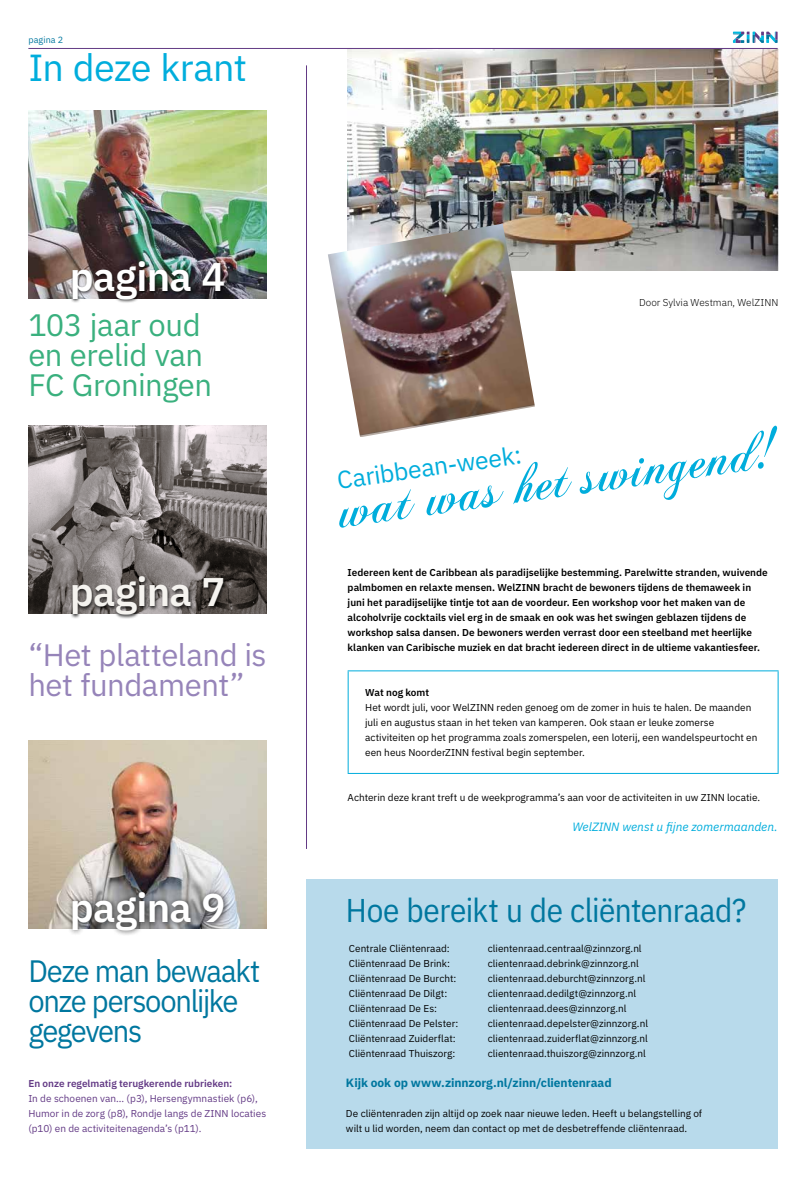
<style>
.page{position:relative;width:806px;height:1177px;background:#fff}
.page>*{position:absolute;margin:0;border:0;box-sizing:border-box;transform-origin:0 0}
.t1{font:58.7px "Chopin Script";color:#00addc}
.t2{font:600 40px "IBM Plex Sans";letter-spacing:-.015em;color:#fff}
.t3{font:600 40px "IBM Plex Sans";letter-spacing:-.015em;color:#f5f3ef}
.t4{font:37.7px "IBM Plex Sans";letter-spacing:-.015em;color:#00addc}
.t5{font:33px "IBM Plex Sans Cond";letter-spacing:-.015em;color:#00779f}
.t6{font:31px/30px "IBM Plex Sans";letter-spacing:-.045em;color:#00779f;scale:.94 1}
.t7{font:31px/30px "IBM Plex Sans";letter-spacing:-.015em;color:#3ab07e}
.t8{font:31px/30px "IBM Plex Sans";letter-spacing:-.015em;color:#9684b9}
.t9{font:24.7px "IBM Plex Sans";color:#00addc}
.t10{font:700 12px "IBM Plex Sans";letter-spacing:-.005em;color:#00779f}
.t11{font:italic 12px "IBM Plex Sans";letter-spacing:-.005em;color:#00addc}
.t12{font:10px/15px "IBM Plex Sans";color:#000}
.t13{font:600 10px/15px "IBM Plex Sans";color:#000}
.t14{font:10px/15px "IBM Plex Sans";color:#633a85}
.t15{font:600 10px "IBM Plex Sans";color:#633a85}
.t16{font:300 10px "IBM Plex Sans";color:#000}
.t17{font:9px "IBM Plex Sans";letter-spacing:.01em;color:#00779f}
</style>
<div class="page">
<img style="left:28px;top:110px;width:238px;height:188px">
<img style="left:28px;top:425px;width:238px;height:188px">
<img style="left:28px;top:740px;width:238px;height:188px">
<hr style="left:306px;top:65px;width:1px;height:784px;background:#633a85">
<div style="left:70px;top:259px;width:158px;height:44px;background:#000;opacity:.75"></div>
<div style="left:70px;top:574px;width:157px;height:44px;background:#000;opacity:.75"></div>
<div style="left:67px;top:886px;width:163px;height:50px;background:#000;opacity:.75"></div>
<div style="left:306px;top:879px;width:471px;height:269px;background:#b8daeb"></div>
<hr style="left:347px;top:670px;width:431px;height:1px;background:#00addc">
<hr style="left:347px;top:671px;width:1px;height:102px;background:#00addc">
<hr style="left:777px;top:671px;width:1px;height:102px;background:#00addc">
<hr style="left:347px;top:773px;width:431px;height:1px;background:#00addc">
<img style="left:347px;top:48px;width:431px;height:223px">
<img style="left:328px;top:224px;width:206px;height:213px">
<hr style="left:28px;top:48px;width:749px;height:1px;background:#633a85">
<svg style="left:732px;top:32px;width:45px;height:11px"></svg>
<p class="t17" style="left:28px;top:33px;width:36px">pagina 2</p>
<h3 class="t4" style="left:28px;top:39px;width:220px">In deze krant</h3>
<h2 class="t2" style="left:70px;top:245px;width:157px">pagina 4</h2>
<h3 class="t7" style="left:28px;top:307px;width:185px">103 jaar oud en erelid van<br>FC Groningen</h3>
<h2 class="t3" style="left:70px;top:560px;width:157px">pagina 7</h2>
<h3 class="t8" style="left:28px;top:638px;width:240px">“Het platteland is het fundament”</h3>
<p class="t16" style="left:638px;top:295px;width:141px">Door Sylvia Westman, WelZINN</p>
<h1 class="t1" style="left:336px;top:472px;width:439px;rotate:-8deg">wat was het swingend!</h1>
<h3 class="t9" style="left:334px;top:461px;width:187px;rotate:-8deg">Caribbean-week:</h3>
<p class="t13" style="left:347px;top:564px;width:421px">Iedereen kent de Caribbean als paradijselijke bestemming. Parelwitte stranden, wuivende palmbomen en relaxte mensen. WelZINN bracht de bewoners tijdens de themaweek in juni het paradijselijke tintje tot aan de voordeur. Een workshop voor het maken van de alcoholvrije cocktails viel erg in de smaak en ook was het swingen geblazen tijdens de workshop salsa dansen. De bewoners werden verrast door een steelband met heerlijke klanken van Caribische muziek en dat bracht iedereen direct in de ultieme vakantiesfeer.</p>
<p class="t13" style="left:365px;top:684px;width:65px">Wat nog komt</p>
<p class="t12" style="left:365px;top:699px;width:393px">Het wordt juli, voor WelZINN reden genoeg om de zomer in huis te halen. De maanden juli en augustus staan in het teken van kamperen. Ook staan er leuke zomerse activiteiten op het programma zoals zomerspelen, een loterij, een wandelspeurtocht en een heus NoorderZINN festival begin september.</p>
<p class="t12" style="left:347px;top:789px;width:414px">Achterin deze krant treft u de weekprogramma’s aan voor de activiteiten in uw ZINN locatie.</p>
<p class="t11" style="left:572px;top:818px;width:206px">WelZINN wenst u fijne zomermaanden.</p>
<h2 class="t2" style="left:70px;top:875px;width:157px">pagina 9</h2>
<h3 class="t5" style="left:346px;top:884px;width:401px">Hoe bereikt u de cliëntenraad?</h3>
<p class="t12" style="left:348px;top:939px;width:102px">Centrale Cliëntenraad:</p>
<p class="t12" style="left:487px;top:939px;width:155px">clientenraad.centraal@zinnzorg.nl</p>
<p class="t12" style="left:348px;top:954px;width:103px">Cliëntenraad De Brink:</p>
<p class="t12" style="left:487px;top:954px;width:152px">clientenraad.debrink@zinnzorg.nl</p>
<p class="t12" style="left:348px;top:969px;width:109px">Cliëntenraad De Burcht:</p>
<p class="t12" style="left:487px;top:969px;width:159px">clientenraad.deburcht@zinnzorg.nl</p>
<p class="t12" style="left:348px;top:984px;width:100px">Cliëntenraad De Dilgt:</p>
<p class="t12" style="left:487px;top:984px;width:150px">clientenraad.dedilgt@zinnzorg.nl</p>
<p class="t12" style="left:348px;top:999px;width:90px">Cliëntenraad De Es:</p>
<p class="t12" style="left:487px;top:999px;width:140px">clientenraad.dees@zinnzorg.nl</p>
<p class="t12" style="left:348px;top:1014px;width:111px">Cliëntenraad De Pelster:</p>
<p class="t12" style="left:487px;top:1014px;width:162px">clientenraad.depelster@zinnzorg.nl</p>
<p class="t12" style="left:348px;top:1029px;width:108px">Cliëntenraad Zuiderflat:</p>
<p class="t12" style="left:487px;top:1029px;width:161px">clientenraad.zuiderflat@zinnzorg.nl</p>
<p class="t12" style="left:348px;top:1044px;width:108px">Cliëntenraad Thuiszorg:</p>
<p class="t12" style="left:487px;top:1044px;width:159px">clientenraad.thuiszorg@zinnzorg.nl</p>
<p class="t10" style="left:346px;top:1072px;width:267px">Kijk ook op www.zinnzorg.nl/zinn/clientenraad</p>
<p class="t12" style="left:346px;top:1104px;width:357px">De cliëntenraden zijn altijd op zoek naar nieuwe leden. Heeft u belangstelling of wilt u lid worden, neem dan contact op met de desbetreffende cliëntenraad.</p>
<h3 class="t6" style="left:28px;top:952px;width:248px">Deze man bewaakt onze persoonlijke gegevens</h3>
<p class="t15" style="left:28px;top:1075px;width:205px">En onze regelmatig terugkerende rubrieken:</p>
<p class="t14" style="left:28px;top:1089px;width:239px">In de schoenen van... (p3), Hersengymnastiek (p6),<br>Humor in de zorg (p8), Rondje langs de ZINN locaties (p10) en de activiteitenagenda’s (p11).</p>
</div>
